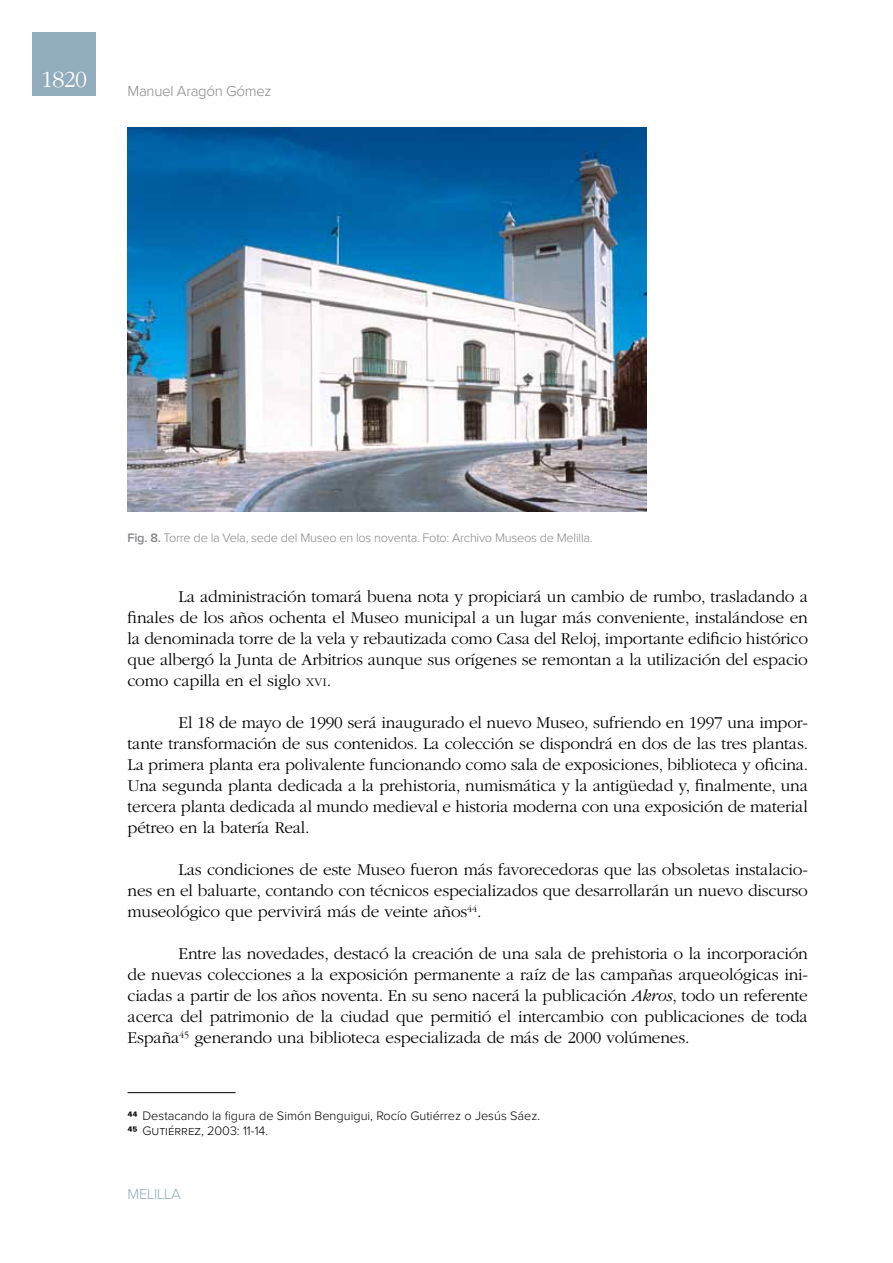
<style>
.page{position:relative;width:893px;height:1263px;background:#fff}
.page>*{position:absolute;margin:0;border:0;box-sizing:border-box;transform-origin:0 0}
.t1{font:300 24px "ITC Garamond Std";color:#fff}
.t2{font:300 17.25px/21px "ITC Garamond Std";letter-spacing:-.01em;color:#000;text-align:justify}
.t3{font:300 15px "Proxima Nova";letter-spacing:-.02em;color:#87888a}
.t4{font:300 15px "Proxima Nova";color:#91acbc}
.t5{font:300 12.75px/15px "Proxima Nova";color:#000}
.t6{font:300 12.75px "Proxima Nova";letter-spacing:-.02em;color:#87888a}
.s1{font-weight:600}
.s2{font-size:12.15px}
.s3{font-style:italic}
.s4{font-weight:700}
</style>
<div class="page">
<div style="left:32px;top:32px;width:64px;height:64px;background:#91acbc"></div>
<hr style="left:128px;top:1092px;width:108px;height:1px;background:#000">
<img style="left:128px;top:128px;width:518px;height:384px">
<h1 class="t1" style="left:41px;top:67px;width:47px">1820</h1>
<p class="t3" style="left:128px;top:84px;width:141px">Manuel Aragón Gómez</p>
<p class="t6" style="left:128px;top:532px;width:467px"><span class="s1">Fig. 8.</span> Torre de la Vela, sede del Museo en los noventa. Foto: Archivo Museos de Melilla.</p>
<p class="t2" style="left:128px;top:587px;width:682px;text-indent:51px">La administración tomará buena nota y propiciará un cambio de rumbo, trasladando a finales de los años ochenta el Museo municipal a un lugar más conveniente, instalándose en la denominada torre de la vela y rebautizada como Casa del Reloj, importante edificio histórico que albergó la Junta de Arbitrios aunque sus orígenes se remontan a la utilización del espacio como capilla en el siglo <span class="s2">xvi</span>.</p>
<p class="t2" style="left:128px;top:713px;width:682px;text-indent:51px">El 18 de mayo de 1990 será inaugurado el nuevo Museo, sufriendo en 1997 una impor&shy;tante transformación de sus contenidos. La colección se dispondrá en dos de las tres plantas.<br>La primera planta era polivalente funcionando como sala de exposiciones, biblioteca y oficina.<br>Una segunda planta dedicada a la prehistoria, numismática y la antigüedad y, finalmente, una tercera planta dedicada al mundo medieval e historia moderna con una exposición de material pétreo en la batería Real.</p>
<p class="t2" style="left:128px;top:860px;width:682px;text-indent:51px">Las condiciones de este Museo fueron más favorecedoras que las obsoletas instalacio&shy;nes en el baluarte, contando con técnicos especializados que desarrollarán un nuevo discurso museológico que pervivirá más de veinte años<sup>44</sup>.</p>
<p class="t2" style="left:128px;top:944px;width:682px;text-indent:51px">Entre las novedades, destacó la creación de una sala de prehistoria o la incorporación de nuevas colecciones a la exposición permanente a raíz de las campañas arqueológicas ini&shy;ciadas a partir de los años noventa. En su seno nacerá la publicación <span class="s3">Akros</span>, todo un referente acerca del patrimonio de la ciudad que permitió el intercambio con publicaciones de toda España<sup>45</sup> generando una biblioteca especializada de más de 2000 volúmenes.</p>
<p class="t5" style="left:128px;top:1109px;width:414px"><span class="s4">44</span> Destacando la figura de Simón Benguigui, Rocío Gutiérrez o Jesús Sáez.<br><span class="s4">45</span> Gutiérrez, 2003: 11-14.</p>
<p class="t4" style="left:128px;top:1187px;width:20px">Melilla</p>
</div>
